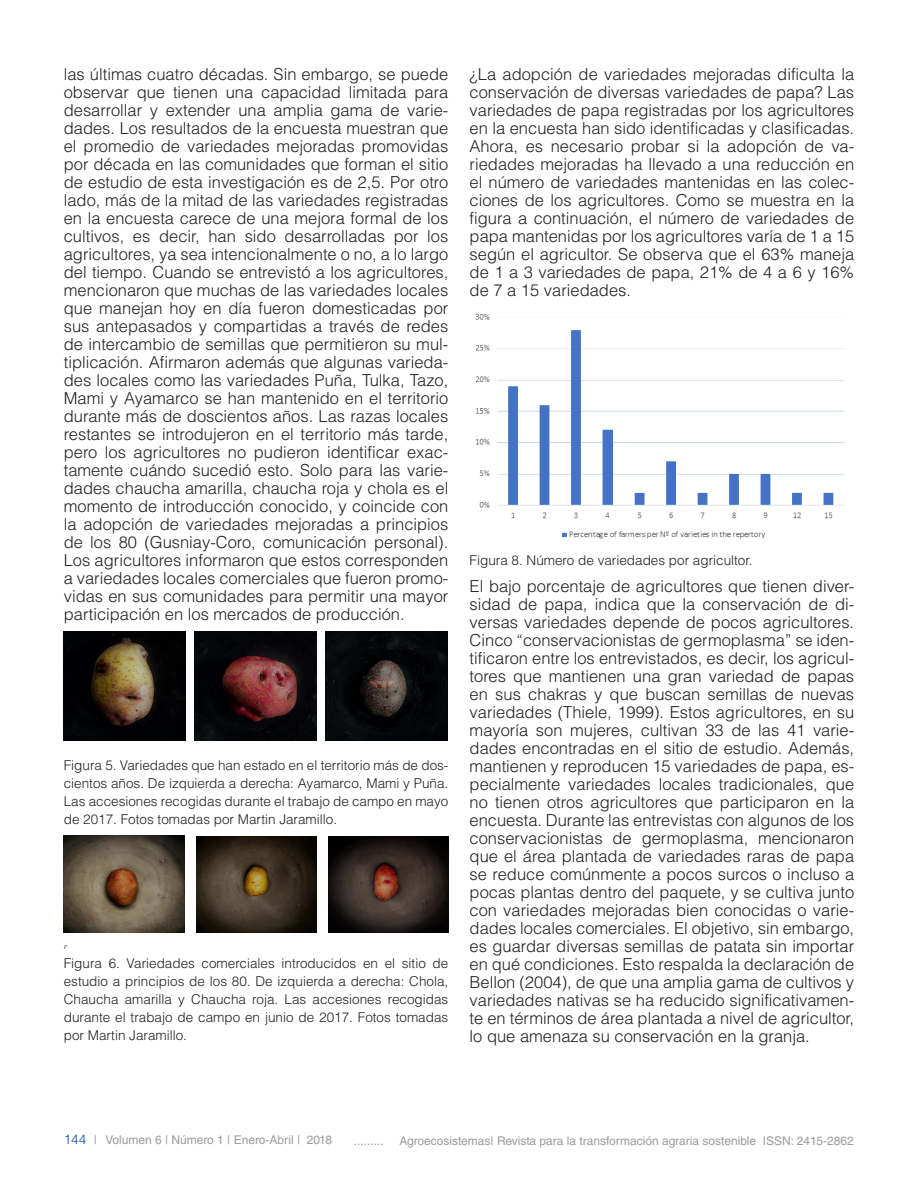
<style>
.page{position:relative;width:918px;height:1188px;background:#fff}
.page>*{position:absolute;margin:0;border:0;box-sizing:border-box;transform-origin:0 0}
.TEXTO{font:300 16.5px/18px "Helvetica LT Std";color:#231f20;text-align:justify}
.pie_de_foto{font:300 13.5px/18px "Helvetica LT Std";color:#231f20;text-align:justify}
.t1{font:12px "Helvetica LT Std";color:#999b9e}
.t2{font:italic 6.3px "Calibri";color:#44546a;scale:1.25 1}
.s1{font-weight:300;font-size:13.5px;color:#0d4da1}
</style>
<div class="page">
<img style="left:64px;top:631px;width:122px;height:110px">
<img style="left:194px;top:631px;width:122px;height:110px">
<img style="left:325px;top:631px;width:122px;height:110px">
<img style="left:64px;top:836px;width:120px;height:96px">
<img style="left:196px;top:836px;width:120px;height:96px">
<img style="left:328px;top:836px;width:120px;height:96px">
<img style="left:475px;top:314px;width:370px;height:225px">
<p class="TEXTO" style="left:64px;top:65px;width:386px">las últimas cuatro décadas. Sin embargo, se puede observar que tienen una capacidad limitada para desarrollar y extender una amplia gama de varie&shy;dades. Los resultados de la encuesta muestran que el promedio de variedades mejoradas promovidas por década en las comunidades que forman el sitio de estudio de esta investigación es de 2,5. Por otro lado, más de la mitad de las variedades registradas en la encuesta carece de una mejora formal de los cultivos, es decir, han sido desarrolladas por los agricultores, ya sea intencionalmente o no, a lo largo del tiempo. Cuando se entrevistó a los agricultores, mencionaron que muchas de las variedades locales que manejan hoy en día fueron domesticadas por sus antepasados y compartidas a través de redes de intercambio de semillas que permitieron su mul&shy;tiplicación. Afirmaron además que algunas varieda&shy;des locales como las variedades Puña, Tulka, Tazo, Mami y Ayamarco se han mantenido en el territorio durante más de doscientos años. Las razas locales restantes se introdujeron en el territorio más tarde, pero los agricultores no pudieron identificar exac&shy;tamente cuándo sucedió esto. Solo para las varie&shy;dades chaucha amarilla, chaucha roja y chola es el momento de introducción conocido, y coincide con la adopción de variedades mejoradas a principios de los 80 (Gusniay-Coro, comunicación personal).<br>Los agricultores informaron que estos corresponden a variedades locales comerciales que fueron promo&shy;vidas en sus comunidades para permitir una mayor participación en los mercados de producción.</p>
<p class="pie_de_foto" style="left:64px;top:756px;width:386px">Figura 5. Variedades que han estado en el territorio más de dos&shy;cientos años. De izquierda a derecha: Ayamarco, Mami y Puña.<br>Las accesiones recogidas durante el trabajo de campo en mayo de 2017. Fotos tomadas por Martin Jaramillo.</p>
<p class="t2" style="left:64px;top:942px;width:4px">F</p>
<p class="pie_de_foto" style="left:64px;top:954px;width:386px">Figura 6. Variedades comerciales introducidos en el sitio de estudio a principios de los 80. De izquierda a derecha: Chola, Chaucha amarilla y Chaucha roja. Las accesiones recogidas durante el trabajo de campo en junio de 2017. Fotos tomadas por Martin Jaramillo.</p>
<p class="TEXTO" style="left:470px;top:65px;width:386px">¿La adopción de variedades mejoradas dificulta la conservación de diversas variedades de papa? Las variedades de papa registradas por los agricultores en la encuesta han sido identificadas y clasificadas.<br>Ahora, es necesario probar si la adopción de va&shy;riedades mejoradas ha llevado a una reducción en el número de variedades mantenidas en las colec&shy;ciones de los agricultores. Como se muestra en la figura a continuación, el número de variedades de papa mantenidas por los agricultores varía de 1 a 15 según el agricultor. Se observa que el 63% maneja de 1 a 3 variedades de papa, 21% de 4 a 6 y 16% de 7 a 15 variedades.</p>
<p class="pie_de_foto" style="left:470px;top:552px;width:284px">Figura 8. Número de variedades por agricultor.</p>
<p class="TEXTO" style="left:470px;top:577px;width:386px">El bajo porcentaje de agricultores que tienen diver&shy;sidad de papa, indica que la conservación de di&shy;versas variedades depende de pocos agricultores.<br>Cinco “conservacionistas de germoplasma” se iden&shy;tificaron entre los entrevistados, es decir, los agricul&shy;tores que mantienen una gran variedad de papas en sus chakras y que buscan semillas de nuevas variedades (Thiele, 1999). Estos agricultores, en su mayoría son mujeres, cultivan 33 de las 41 varie&shy;dades encontradas en el sitio de estudio. Además, mantienen y reproducen 15 variedades de papa, es&shy;pecialmente variedades locales tradicionales, que no tienen otros agricultores que participaron en la encuesta. Durante las entrevistas con algunos de los conservacionistas de germoplasma, mencionaron que el área plantada de variedades raras de papa se reduce comúnmente a pocos surcos o incluso a pocas plantas dentro del paquete, y se cultiva junto con variedades mejoradas bien conocidas o varie&shy;dades locales comerciales. El objetivo, sin embargo, es guardar diversas semillas de patata sin importar en qué condiciones. Esto respalda la declaración de Bellon (2004), de que una amplia gama de cultivos y variedades nativas se ha reducido significativamen&shy;te en términos de área plantada a nivel de agricultor, lo que amenaza su conservación en la granja.</p>
<p class="t1" style="left:64px;top:1133px;width:270px"><span class="s1">144</span> | Volumen 6 | Número 1 | Enero-Abril | 2018</p>
<p class="t1" style="left:354px;top:1134px;width:32px">.........</p>
<p class="t1" style="left:399px;top:1134px;width:456px">Agroecosistemas| Revista para la transformación agraria sostenible ISSN: 2415-2862</p>
</div>
